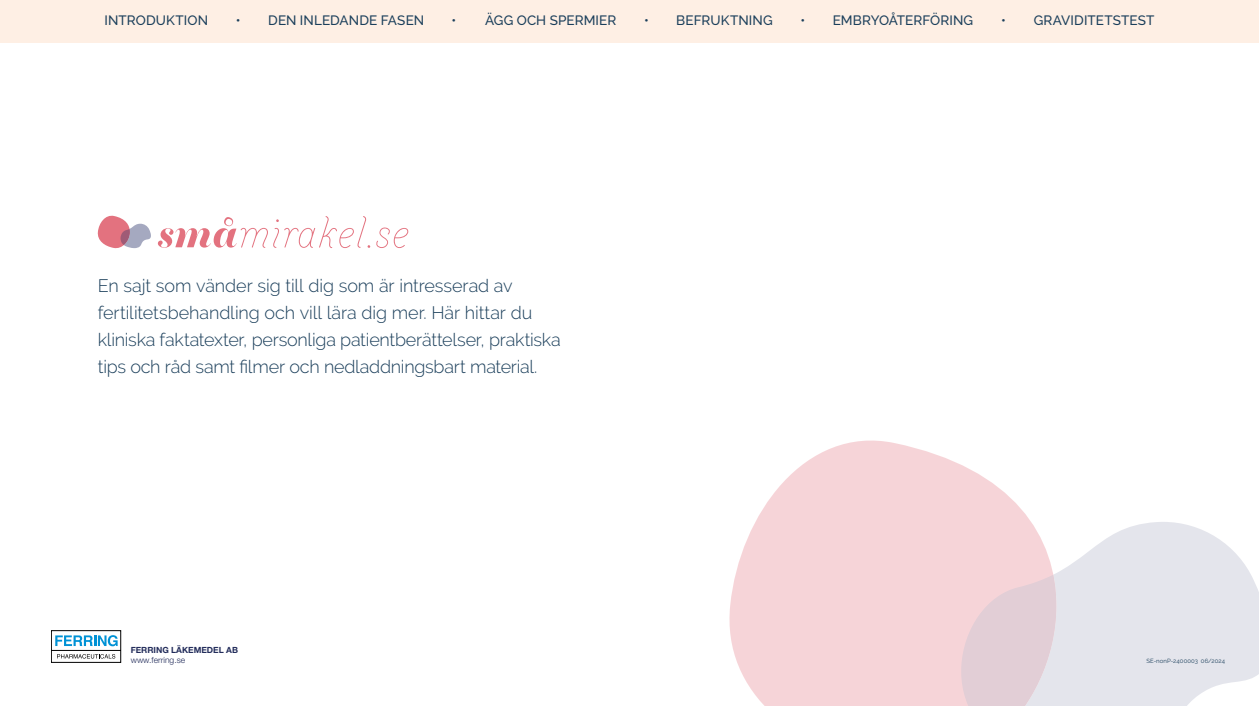
<style>
.page{position:relative;width:1259px;height:706px;background:#fff}
.page>*{position:absolute;margin:0;border:0;box-sizing:border-box;transform-origin:0 0}
.t1{font:300 18px/27px "Raleway";letter-spacing:-.01em;color:#1b3f5b}
.t2{font:500 13.5px "Raleway";letter-spacing:.01em;color:#1b3f5b}
.t3{font:700 8.55px "Helvetica Neue LT Std";color:#232d5b}
.t4{font:300 8.55px "Helvetica Neue LT Std";color:#232d5b}
.t5{font:6px "Raleway";letter-spacing:.015em;color:#1b3f5b}
</style>
<div class="page">
<svg style="left:729px;top:440px;width:302px;height:266px;fill:#f6d4d8"></svg>
<svg style="left:995px;top:522px;width:264px;height:184px;background:#e9e7ed"></svg>
<svg style="left:960px;top:575px;width:96px;height:131px;background:#e6d0d7"></svg>
<svg style="left:51px;top:630px;width:70px;height:33px"></svg>
<div style="left:0;top:0;width:1259px;height:43px;background:#feefe4"></div>
<svg style="left:98px;top:216px;width:53px;height:32px"></svg>
<svg style="left:157px;top:216px;width:213px;height:32px"></svg>
<svg style="left:376px;top:227px;width:32px;height:21px"></svg>
<p class="t2" style="left:105px;top:10px;width:105px">INTRODUKTION</p>
<p class="t2" style="left:268px;top:10px;width:157px">DEN INLEDANDE FASEN</p>
<p class="t2" style="left:485px;top:10px;width:133px">ÄGG OCH SPERMIER</p>
<p class="t2" style="left:676px;top:10px;width:98px">BEFRUKTNING</p>
<p class="t2" style="left:833px;top:10px;width:142px">EMBRYOÅTERFÖRING</p>
<p class="t2" style="left:1033px;top:10px;width:122px">GRAVIDITETSTEST</p>
<p class="t2" style="left:236px;top:10px;width:6px">•</p>
<p class="t2" style="left:452px;top:10px;width:6px">•</p>
<p class="t2" style="left:644px;top:10px;width:6px">•</p>
<p class="t2" style="left:800px;top:10px;width:6px">•</p>
<p class="t2" style="left:1001px;top:10px;width:6px">•</p>
<p class="t1" style="left:98px;top:272px;width:464px">En sajt som vänder sig till dig som är intresserad av fertilitetsbehandling och vill lära dig mer. Här hittar du kliniska faktatexter, personliga patientberättelser, praktiska tips och råd samt filmer och nedladdningsbart material.</p>
<p class="t3" style="left:131px;top:644px;width:109px">FERRING LÄKEMEDEL AB</p>
<p class="t4" style="left:131px;top:654px;width:56px">www.ferring.se</p>
<p class="t5" style="left:1146px;top:656px;width:80px">SE-nonP-2400003 06/2024</p>
</div>
